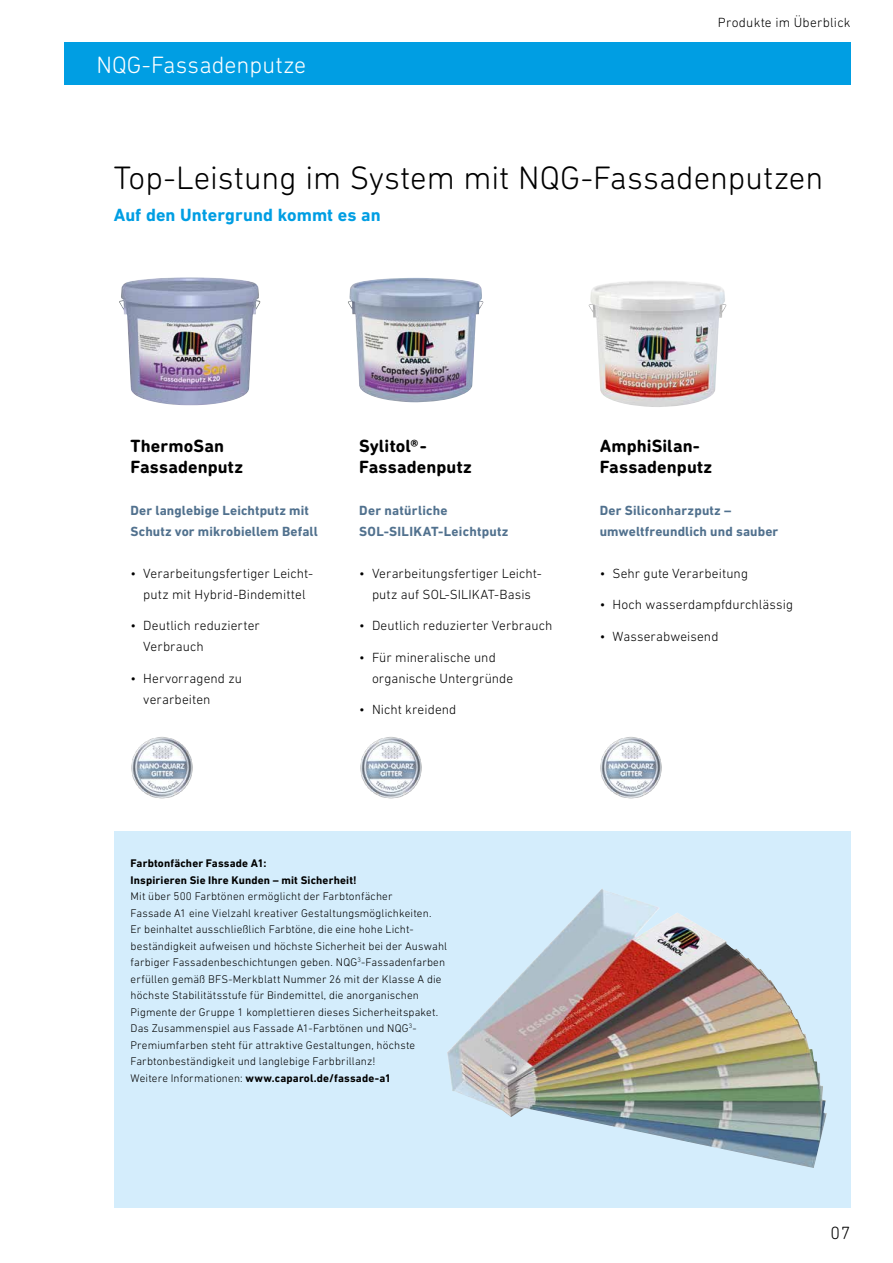
<style>
.page{position:relative;width:893px;height:1263px;background:#fff}
.page>*{position:absolute;margin:0;border:0;box-sizing:border-box;transform-origin:0 0}
.t1{font:300 33px "DIN Next Rounded LT Pro";color:#000}
.t2{font:300 24px "DIN Next Rounded LT Pro";letter-spacing:.005em;color:#fff}
.t3{font:700 18px/21px "DIN Next Rounded LT Pro";letter-spacing:.01em;color:#000}
.t4{font:700 18px "DIN Next LT Pro";letter-spacing:.005em;color:#009ee3}
.t5{font:300 18px "DIN Next Rounded LT Pro";color:#000}
.t6{font:300 13.5px/21px "DIN Next LT Pro";letter-spacing:.005em;color:#000}
.t7{font:700 13.5px/21px "DIN Next LT Pro";letter-spacing:.01em;color:#51718e}
.t8{font:300 13.5px "DIN Next Rounded LT Pro";letter-spacing:.015em;color:#000}
.t9{font:300 11.25px/16.5px "DIN Next LT Pro";letter-spacing:.015em;color:#000}
.t10{font:700 11.25px/16.5px "DIN Next LT Pro";letter-spacing:.015em;color:#000}
.s1{font-weight:700}
</style>
<div class="page">
<div style="left:114px;top:831px;width:736px;height:376px;background:#d4edfc"></div>
<img style="left:119px;top:277px;width:142px;height:128px">
<img style="left:348px;top:278px;width:136px;height:125px">
<img style="left:588px;top:281px;width:139px;height:126px">
<div style="left:64px;top:42px;width:786px;height:43px;background:#009ee3"></div>
<img style="left:447px;top:889px;width:380px;height:279px">
<img style="left:131px;top:737px;width:62px;height:62px">
<img style="left:360px;top:737px;width:62px;height:62px">
<img style="left:600px;top:737px;width:62px;height:62px">
<h2 class="t2" style="left:96px;top:51px;width:211px">NQG-Fassadenputze</h2>
<p class="t8" style="left:718px;top:15px;width:134px">Produkte im Überblick</p>
<h1 class="t1" style="left:114px;top:159px;width:711px">Top-Leistung im System mit NQG-Fassadenputzen</h1>
<h3 class="t4" style="left:114px;top:204px;width:268px">Auf den Untergrund kommt es an</h3>
<h3 class="t3" style="left:131px;top:435px;width:114px">ThermoSan<br>Fassadenputz</h3>
<p class="t7" style="left:131px;top:499px;width:189px">Der langlebige Leichtputz mit<br>Schutz vor mikrobiellem Befall</p>
<p class="t6" style="left:131px;top:562px;width:184px;text-align:center">• Verarbeitungsfertiger Leicht&shy;putz mit Hybrid-Bindemittel</p>
<p class="t6" style="left:143px;top:615px;width:118px;text-indent:-13px">• Deutlich reduzierter<br>Verbrauch</p>
<p class="t6" style="left:143px;top:667px;width:100px;text-indent:-13px">• Hervorragend zu verarbeiten</p>
<h3 class="t3" style="left:359px;top:435px;width:114px">Sylitol®-<br>Fassadenputz</h3>
<p class="t7" style="left:359px;top:499px;width:151px">Der natürliche<br>SOL-SILIKAT-Leichtputz</p>
<p class="t6" style="left:359px;top:562px;width:184px;text-align:center">• Verarbeitungsfertiger Leicht&shy;putz auf SOL-SILIKAT-Basis</p>
<p class="t6" style="left:359px;top:615px;width:195px">• Deutlich reduzierter Verbrauch</p>
<p class="t6" style="left:372px;top:646px;width:143px;text-indent:-13px">• Für mineralische und organische Untergründe</p>
<p class="t6" style="left:359px;top:699px;width:99px">• Nicht kreidend</p>
<h3 class="t3" style="left:600px;top:435px;width:114px">AmphiSilan-<br>Fassadenputz</h3>
<p class="t7" style="left:600px;top:499px;width:180px">Der Siliconharzputz – umweltfreundlich und sauber</p>
<p class="t6" style="left:600px;top:562px;width:150px">• Sehr gute Verarbeitung</p>
<p class="t6" style="left:600px;top:594px;width:195px">• Hoch wasserdampfdurchlässig</p>
<p class="t6" style="left:600px;top:625px;width:120px">• Wasserabweisend</p>
<p class="t10" style="left:131px;top:855px;width:228px">Farbtonfächer Fassade A1:<br>Inspirieren Sie Ihre Kunden – mit Sicherheit!</p>
<p class="t9" style="left:131px;top:888px;width:318px">Mit über 500 Farbtönen ermöglicht der Farbtonfächer<br>Fassade A1 eine Vielzahl kreativer Gestaltungsmöglichkeiten.<br>Er beinhaltet ausschließlich Farbtöne, die eine hohe Licht&shy;beständigkeit aufweisen und höchste Sicherheit bei der Auswahl farbiger Fassadenbeschichtungen geben. NQG<sup>3</sup>-Fassadenfarben erfüllen gemäß BFS-Merkblatt Nummer 26 mit der Klasse A die höchste Stabilitätsstufe für Bindemittel, die anorganischen Pigmente der Gruppe 1 komplettieren dieses Sicherheitspaket.<br>Das Zusammenspiel aus Fassade A1-Farbtönen und NQG<sup>3</sup>- Premiumfarben steht für attraktive Gestaltungen, höchste Farbtonbeständigkeit und langlebige Farbbrillanz!<br>Weitere Informationen: <span class="s1">www.caparol.de/fassade-a1</span></p>
<h3 class="t5" style="left:831px;top:1223px;width:21px">07</h3>
</div>
